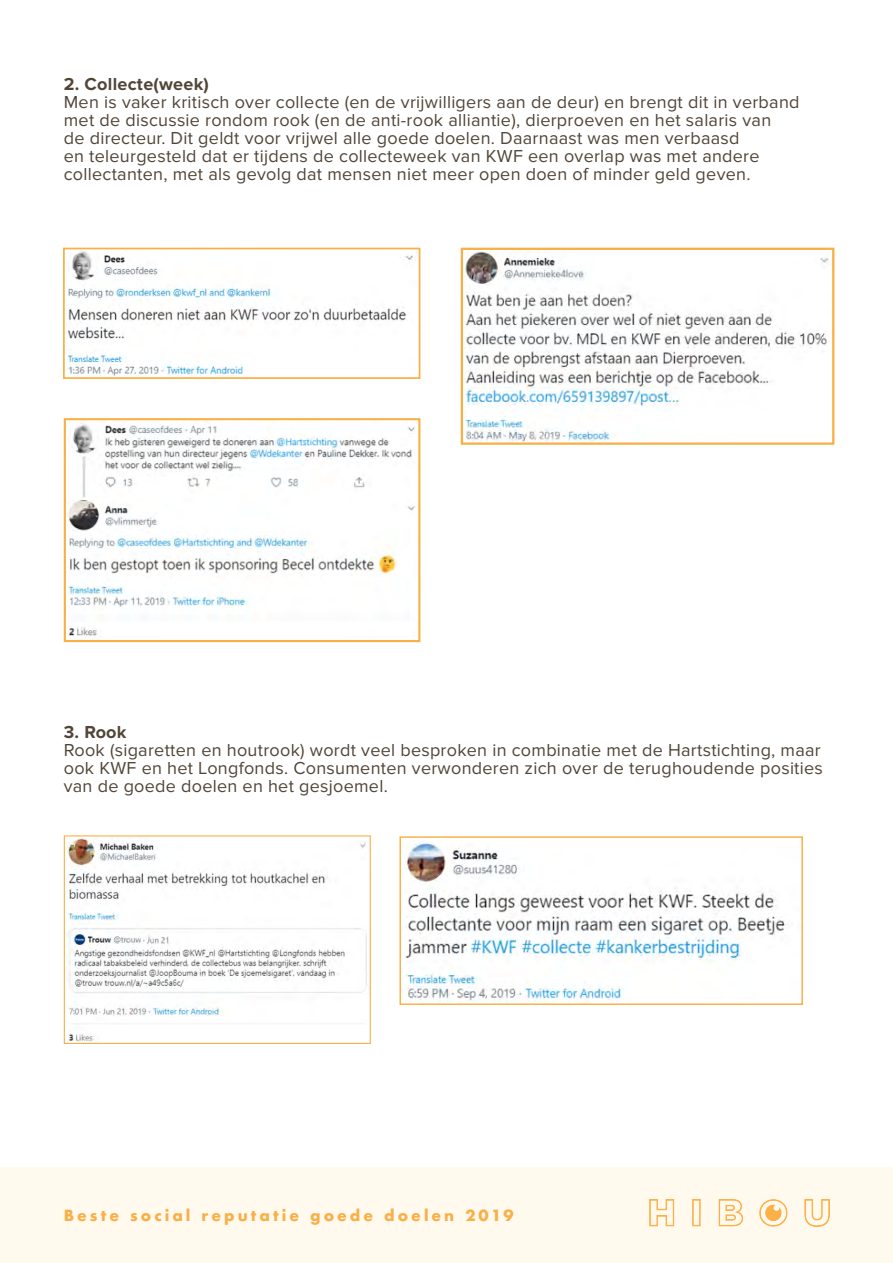
<style>
.page{position:relative;width:893px;height:1263px;background:#fff}
.page>*{position:absolute;margin:0;border:0;box-sizing:border-box;transform-origin:0 0}
.t1{font:18px/18px "Proxima Nova";letter-spacing:.015em;color:#514538}
.t2{font:700 18px "Proxima Nova";letter-spacing:.015em;color:#514538}
.t3{font:700 15px "Futura";letter-spacing:.2em;color:#faaf46}
</style>
<div class="page">
<div style="left:0;top:1167px;width:893px;height:96px;background:#fff9ee"></div>
<img style="left:649px;top:1199px;width:180px;height:28px">
<img style="left:67px;top:251px;width:346px;height:125px">
<div style="left:63px;top:248px;width:357px;height:131px;border:2px solid #faaf46"></div>
<img style="left:464px;top:251px;width:365px;height:191px">
<div style="left:461px;top:248px;width:373px;height:197px;border:2px solid #faaf46"></div>
<img style="left:67px;top:423px;width:348px;height:213px">
<div style="left:64px;top:418px;width:356px;height:224px;border:2px solid #faaf46"></div>
<img style="left:67px;top:838px;width:300px;height:204px">
<div style="left:64px;top:835px;width:307px;height:209px;border:1px solid #faaf46"></div>
<img style="left:401px;top:843px;width:386px;height:160px">
<div style="left:399px;top:836px;width:404px;height:169px;border:1px solid #faaf46"></div>
<p class="t2" style="left:64px;top:74px;width:147px">2. Collecte(week)</p>
<p class="t1" style="left:64px;top:93px;width:737px">Men is vaker kritisch over collecte (en de vrijwilligers aan de deur) en brengt dit in verband met de discussie rondom rook (en de anti-rook alliantie), dierproeven en het salaris van<br>de directeur. Dit geldt voor vrijwel alle goede doelen. Daarnaast was men verbaasd<br>en teleurgesteld dat er tijdens de collecteweek van KWF een overlap was met andere collectanten, met als gevolg dat mensen niet meer open doen of minder geld geven.</p>
<p class="t2" style="left:64px;top:722px;width:64px">3. Rook</p>
<p class="t1" style="left:64px;top:741px;width:761px;text-align:justify">Rook (sigaretten en houtrook) wordt veel besproken in combinatie met de Hartstichting, maar ook KWF en het Longfonds. Consumenten verwonderen zich over de terughoudende posities van de goede doelen en het gesjoemel.</p>
<p class="t3" style="left:64px;top:1204px;width:451px">Beste social reputatie goede doelen 2019</p>
</div>
